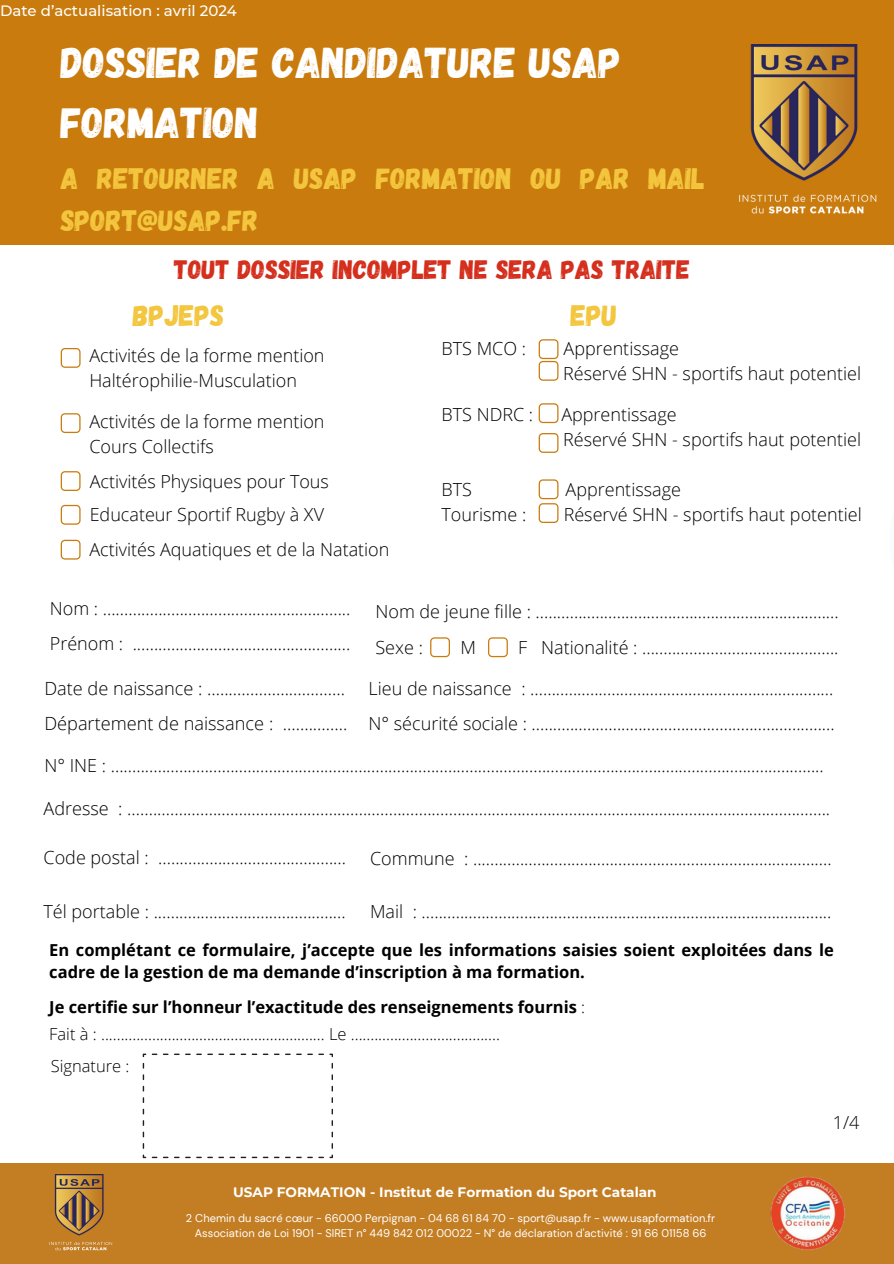
<style>
.page{position:relative;width:894px;height:1264px;background:#fff}
.page>*{position:absolute;margin:0;border:0;box-sizing:border-box;transform-origin:0 0}
.t1{font:43.05px/60px "Gagalin";color:#fff}
.t2{font:29.55px/41.2px "Gagalin";color:#f3c63e}
.t3{font:26.55px "Gagalin";color:#d52e1c}
.t4{font:300 18.15px "Open Sans";color:#000}
.t5{font:300 18px "Open Sans";color:#000}
.t6{font:700 16.5px/22.5px "Open Sans";color:#000}
.t7{font:300 16.5px "Open Sans";color:#000}
.t8{font:500 15px "Montserrat";color:#fff}
.t9{font:700 13.65px "Montserrat";color:#fff}
.t10{font:11.1px "DM Sans";color:#fff}
.s1{font-weight:300}
</style>
<div class="page">
<div style="left:0;top:0;width:893px;height:245px;background:#c97b0d"></div>
<svg style="left:61px;top:505px;width:19px;height:19px"></svg>
<svg style="left:61px;top:348px;width:19px;height:20px"></svg>
<svg style="left:61px;top:471px;width:19px;height:20px"></svg>
<svg style="left:61px;top:413px;width:19px;height:20px"></svg>
<div style="left:0;top:1162px;width:893px;height:101px;background:#c37d23"></div>
<img style="left:770px;top:1176px;width:75px;height:74px">
<img style="left:739px;top:45px;width:138px;height:169px">
<svg style="left:143px;top:1053px;width:190px;height:105px"></svg>
<svg style="left:430px;top:637px;width:20px;height:20px"></svg>
<svg style="left:488px;top:637px;width:19px;height:20px"></svg>
<img style="left:49px;top:1174px;width:63px;height:76px">
<svg style="left:61px;top:540px;width:19px;height:19px"></svg>
<svg style="left:538px;top:339px;width:20px;height:42px"></svg>
<svg style="left:538px;top:403px;width:20px;height:20px"></svg>
<svg style="left:538px;top:433px;width:20px;height:20px"></svg>
<svg style="left:538px;top:479px;width:20px;height:44px"></svg>
<p class="t8" style="left:0;top:1px;width:238px">Date d’actualisation : avril 2024</p>
<h3 class="t1" style="left:61px;top:31px;width:562px">DOSSIER DE CANDIDATURE USAP<br>FORMATION</h3>
<p class="t2" style="left:61px;top:157px;width:645px">A RETOURNER A USAP FORMATION OU PAR MAIL<br>SPORT@USAP.FR</p>
<p class="t3" style="left:174px;top:252px;width:517px">TOUT DOSSIER INCOMPLET NE SERA PAS TRAITE</p>
<p class="t2" style="left:133px;top:294px;width:93px">BPJEPS</p>
<h5 class="t2" style="left:570px;top:294px;width:48px">EPU</h5>
<h4 class="t5" style="left:89px;top:343px;width:237px">Activités de la forme mention</h4>
<p class="t5" style="left:89px;top:367px;width:209px">Haltérophilie-Musculation</p>
<h2 class="t5" style="left:89px;top:409px;width:237px">Activités de la forme mention</h2>
<h2 class="t5" style="left:89px;top:434px;width:126px">Cours Collectifs</h2>
<p class="t5" style="left:90px;top:469px;width:241px">Activités Physiques pour Tous</p>
<p class="t5" style="left:90px;top:501px;width:236px">Educateur Sportif Rugby à XV</p>
<p class="t5" style="left:89px;top:536px;width:301px">Activités Aquatiques et de la Natation</p>
<p class="t5" style="left:441px;top:336px;width:86px">BTS MCO :</p>
<p class="t5" style="left:563px;top:336px;width:117px">Apprentissage</p>
<p class="t5" style="left:563px;top:361px;width:299px">Réservé SHN - sportifs haut potentiel</p>
<p class="t5" style="left:441px;top:402px;width:93px">BTS NDRC :</p>
<p class="t5" style="left:561px;top:402px;width:117px">Apprentissage</p>
<p class="t5" style="left:563px;top:427px;width:299px">Réservé SHN - sportifs haut potentiel</p>
<p class="t5" style="left:441px;top:477px;width:32px">BTS</p>
<p class="t5" style="left:565px;top:477px;width:117px">Apprentissage</p>
<p class="t5" style="left:441px;top:502px;width:86px">Tourisme :</p>
<p class="t5" style="left:563px;top:502px;width:299px">Réservé SHN - sportifs haut potentiel</p>
<p class="t5" style="left:50px;top:596px;width:302px">Nom : ..........................................................</p>
<p class="t5" style="left:50px;top:631px;width:302px">Prénom : ...................................................</p>
<p class="t4" style="left:44px;top:675px;width:302px">Date de naissance : ................................</p>
<p class="t4" style="left:44px;top:710px;width:304px">Département de naissance : ...............</p>
<p class="t5" style="left:375px;top:598px;width:464px">Nom de jeune fille : .......................................................................</p>
<p class="t5" style="left:375px;top:634px;width:49px">Sexe :</p>
<p class="t5" style="left:460px;top:634px;width:17px">M</p>
<p class="t5" style="left:518px;top:634px;width:322px">F Nationalité : ..............................................</p>
<p class="t5" style="left:368px;top:675px;width:466px">Lieu de naissance : .......................................................................</p>
<p class="t5" style="left:368px;top:711px;width:467px">N° sécurité sociale : .......................................................................</p>
<p class="t5" style="left:44px;top:752px;width:780px">N° INE : .......................................................................................................................................................................</p>
<p class="t5" style="left:44px;top:796px;width:788px">Adresse : ....................................................................................................................................................................</p>
<p class="t5" style="left:44px;top:845px;width:304px">Code postal : ............................................</p>
<p class="t5" style="left:370px;top:845px;width:463px">Commune : ....................................................................................</p>
<p class="t5" style="left:44px;top:898px;width:303px">Tél portable : .............................................</p>
<p class="t5" style="left:370px;top:898px;width:463px">Mail : ................................................................................................</p>
<p class="t6" style="left:49px;top:938px;width:785px">En complétant ce formulaire, j’accepte que les informations saisies soient exploitées dans le cadre de la gestion de ma demande d’inscription à ma formation.</p>
<p class="t6" style="left:49px;top:995px;width:537px">Je certifie sur l’honneur l’exactitude des renseignements fournis <span class="s1">:</span></p>
<p class="t7" style="left:49px;top:1022px;width:452px">Fait à : ......................................................... Le ......................................</p>
<p class="t7" style="left:51px;top:1054px;width:80px">Signature :</p>
<p class="t9" style="left:233px;top:1183px;width:425px">USAP FORMATION - Institut de Formation du Sport Catalan</p>
<p class="t10" style="left:186px;top:1211px;width:530px">2 Chemin du sacré cœur - 66000 Perpignan - 04 68 61 84 70 - sport@usap.fr - www.usapformation.fr</p>
<p class="t10" style="left:195px;top:1226px;width:513px">Association de Loi 1901 - SIRET n° 449 842 012 00022 - N° de déclaration d'activité : 91 66 01158 66</p>
<p class="t5" style="left:832px;top:1109px;width:28px">1/4</p>
</div>
